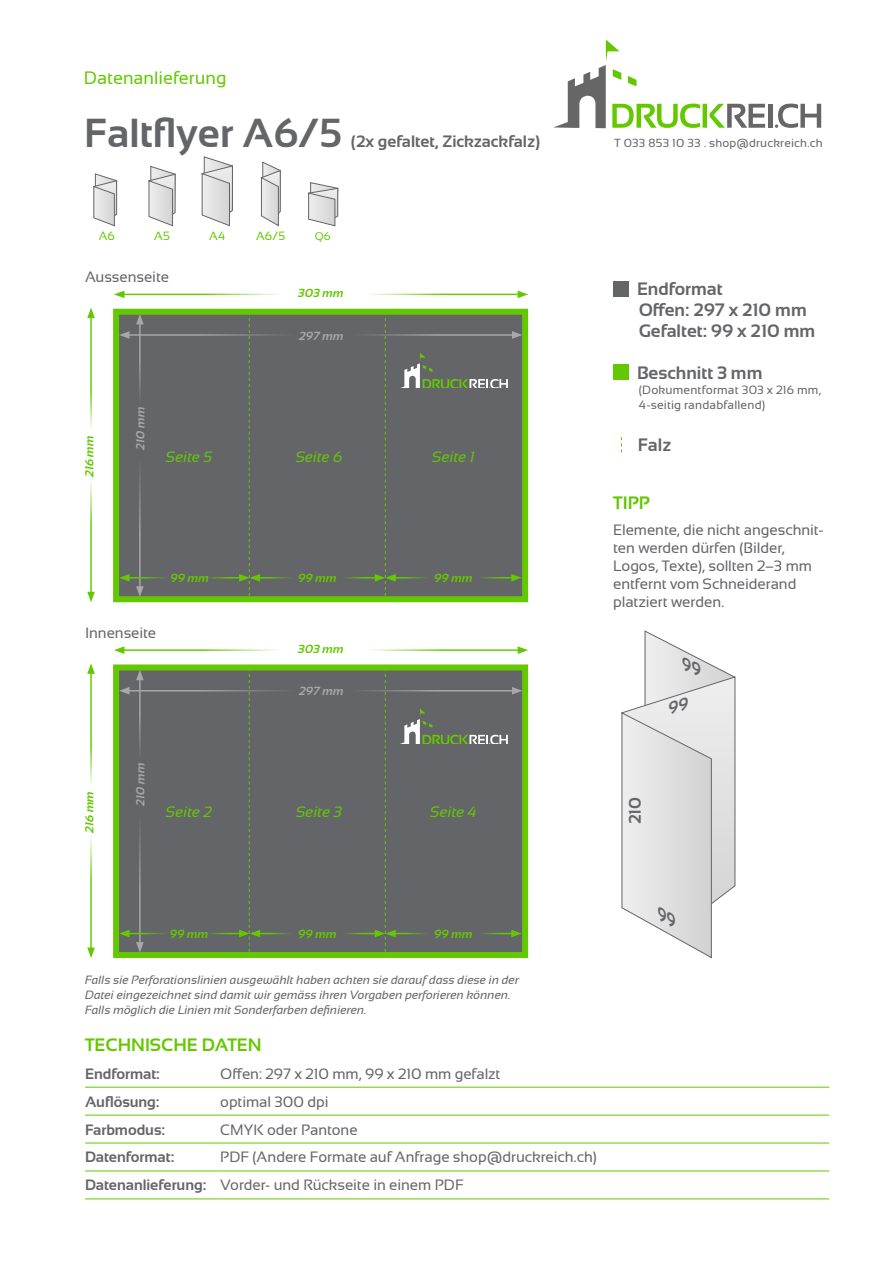
<style>
.page{position:relative;width:893px;height:1263px;background:#fff}
.page>*{position:absolute;margin:0;border:0;box-sizing:border-box;transform-origin:0 0}
.t1{font:700 40.5px "Sansation";color:#646569}
.t2{font:700 18px/21px "Sansation";color:#646569}
.t3{font:700 18px "Sansation";color:#64c800}
.t4{font:18px "Sansation";color:#64c800}
.t5{font:700 16.8px "Sansation";color:#646569}
.t6{font:700 16.5px "Sansation";color:#646569}
.t7{font:15px/18px "Sansation";letter-spacing:-.005em;color:#646569}
.t8{font:700 15px "Sansation";letter-spacing:-.005em;color:#646569}
.t9{font:italic 15px "Sansation";letter-spacing:.005em;color:#64c800}
.t10{font:italic 12px/15px "Sansation";letter-spacing:.005em;color:#646569}
.t11{font:12px/15px "Sansation";letter-spacing:.015em;color:#646569}
.t12{font:12px "Sansation";letter-spacing:.01em;color:#64c800}
.t13{font:italic 700 11.85px "Sansation";letter-spacing:.015em;color:#64c800}
.t14{font:italic 700 11.85px "Sansation";letter-spacing:.01em;color:#a8a8a9}
.t15{font:11.7px "Sansation";letter-spacing:.015em;color:#646569}
.t16{font:11.1px "Sansation";color:#64c800}
.s1{font-weight:700}
</style>
<div class="page">
<svg style="left:553px;top:40px;width:212px;height:88px"></svg>
<div style="left:768px;top:104px;width:5px;height:24px;background:#666"></div>
<svg style="left:775px;top:104px;width:46px;height:24px"></svg>
<svg style="left:85px;top:1086px;width:744px;height:85px"></svg>
<hr style="left:85px;top:1087px;width:135px;height:1px;background:#64c800">
<hr style="left:220px;top:1087px;width:609px;height:1px;background:#64c800">
<hr style="left:85px;top:1115px;width:135px;height:1px;background:#64c800">
<hr style="left:220px;top:1115px;width:609px;height:1px;background:#64c800">
<hr style="left:85px;top:1143px;width:135px;height:1px;background:#64c800">
<hr style="left:220px;top:1143px;width:609px;height:1px;background:#64c800">
<hr style="left:85px;top:1171px;width:135px;height:1px;background:#64c800">
<hr style="left:220px;top:1171px;width:609px;height:1px;background:#64c800">
<hr style="left:85px;top:1198px;width:135px;height:1px;background:#64c800">
<hr style="left:220px;top:1198px;width:609px;height:1px;background:#64c800">
<div style="left:613px;top:281px;width:16px;height:16px;background:#646569"></div>
<div style="left:613px;top:364px;width:16px;height:16px;background:#64c800"></div>
<div style="left:113px;top:309px;width:415px;height:293px;background:#646569;border:6px solid #64c800"></div>
<div style="left:113px;top:664px;width:415px;height:294px;background:#646569;border:6px solid #64c800"></div>
<hr style="left:139px;top:454px;width:2px;height:135px;background:#a8a8a9">
<svg style="left:136px;top:586px;width:8px;height:11px"></svg>
<hr style="left:139px;top:810px;width:2px;height:134px;background:#a8a8a9">
<svg style="left:136px;top:942px;width:8px;height:10px"></svg>
<hr style="left:139px;top:322px;width:2px;height:87px;background:#a8a8a9">
<svg style="left:136px;top:314px;width:8px;height:10px"></svg>
<hr style="left:139px;top:678px;width:2px;height:86px;background:#a8a8a9">
<svg style="left:136px;top:670px;width:8px;height:10px"></svg>
<hr style="left:122px;top:294px;width:174px;height:1px;background:#64c800">
<svg style="left:114px;top:291px;width:10px;height:7px"></svg>
<hr style="left:347px;top:294px;width:173px;height:1px;background:#64c800">
<svg style="left:518px;top:291px;width:10px;height:7px"></svg>
<hr style="left:122px;top:649px;width:174px;height:2px;background:#64c800">
<svg style="left:114px;top:646px;width:10px;height:8px"></svg>
<hr style="left:347px;top:649px;width:173px;height:2px;background:#64c800">
<svg style="left:518px;top:646px;width:10px;height:8px"></svg>
<hr style="left:90px;top:474px;width:2px;height:120px;background:#64c800">
<svg style="left:87px;top:592px;width:8px;height:10px"></svg>
<hr style="left:90px;top:316px;width:2px;height:122px;background:#64c800">
<svg style="left:87px;top:308px;width:8px;height:10px"></svg>
<hr style="left:90px;top:829px;width:2px;height:121px;background:#64c800">
<svg style="left:87px;top:947px;width:8px;height:11px"></svg>
<hr style="left:90px;top:671px;width:2px;height:123px;background:#64c800">
<svg style="left:87px;top:663px;width:8px;height:11px"></svg>
<hr style="left:127px;top:334px;width:171px;height:2px;background:#a8a8a9">
<svg style="left:119px;top:331px;width:11px;height:8px"></svg>
<hr style="left:127px;top:690px;width:171px;height:1px;background:#a8a8a9">
<svg style="left:119px;top:687px;width:11px;height:7px"></svg>
<hr style="left:344px;top:334px;width:170px;height:2px;background:#a8a8a9">
<hr style="left:344px;top:690px;width:170px;height:1px;background:#a8a8a9">
<hr style="left:127px;top:577px;width:43px;height:1px;background:#64c800">
<svg style="left:119px;top:574px;width:11px;height:8px"></svg>
<hr style="left:203px;top:577px;width:38px;height:1px;background:#64c800">
<hr style="left:258px;top:577px;width:35px;height:1px;background:#64c800">
<svg style="left:239px;top:312px;width:21px;height:284px"></svg>
<hr style="left:339px;top:577px;width:38px;height:1px;background:#64c800">
<svg style="left:375px;top:312px;width:147px;height:284px"></svg>
<hr style="left:127px;top:933px;width:43px;height:1px;background:#64c800">
<svg style="left:119px;top:930px;width:11px;height:7px"></svg>
<hr style="left:203px;top:933px;width:38px;height:1px;background:#64c800">
<hr style="left:258px;top:933px;width:35px;height:1px;background:#64c800">
<svg style="left:239px;top:668px;width:21px;height:284px"></svg>
<hr style="left:339px;top:933px;width:38px;height:1px;background:#64c800">
<svg style="left:375px;top:668px;width:147px;height:284px"></svg>
<svg style="left:93px;top:174px;width:24px;height:52px"></svg>
<svg style="left:261px;top:162px;width:20px;height:64px"></svg>
<svg style="left:149px;top:166px;width:26px;height:60px;background:#d7d7d8"></svg>
<svg style="left:202px;top:156px;width:31px;height:70px;background:#d8d8d9"></svg>
<svg style="left:308px;top:182px;width:30px;height:44px"></svg>
<svg style="left:621px;top:630px;width:114px;height:328px"></svg>
<p class="t4" style="left:84px;top:68px;width:144px">Datenanlieferung</p>
<h1 class="t1" style="left:84px;top:110px;width:259px">Faltflyer A6/5</h1>
<p class="t6" style="left:351px;top:132px;width:191px">(2x gefaltet, Zickzackfalz)</p>
<p class="t12" style="left:99px;top:229px;width:18px">A6</p>
<p class="t12" style="left:154px;top:229px;width:17px">A5</p>
<p class="t12" style="left:209px;top:229px;width:17px">A4</p>
<p class="t12" style="left:256px;top:229px;width:31px">A6/5</p>
<p class="t16" style="left:315px;top:230px;width:18px">Q6</p>
<p class="t7" style="left:85px;top:268px;width:85px">Aussenseite</p>
<p class="t13" style="left:83px;top:477px;width:44px;rotate:-90deg">216 mm</p>
<p class="t14" style="left:134px;top:450px;width:45px;rotate:-90deg">210mm</p>
<p class="t9" style="left:166px;top:448px;width:48px">Seite 5</p>
<p class="t13" style="left:298px;top:286px;width:47px">303 mm</p>
<p class="t14" style="left:299px;top:329px;width:46px">297 mm</p>
<p class="t9" style="left:296px;top:448px;width:49px">Seite 6</p>
<p class="t9" style="left:432px;top:448px;width:44px">Seite 1</p>
<p class="t13" style="left:170px;top:571px;width:40px">99 mm</p>
<p class="t13" style="left:298px;top:571px;width:40px">99 mm</p>
<p class="t13" style="left:434px;top:571px;width:40px">99 mm</p>
<p class="t7" style="left:85px;top:624px;width:73px">Innenseite</p>
<p class="t13" style="left:298px;top:642px;width:47px">303 mm</p>
<p class="t14" style="left:299px;top:685px;width:46px">297 mm</p>
<p class="t13" style="left:83px;top:833px;width:44px;rotate:-90deg">216 mm</p>
<p class="t14" style="left:134px;top:806px;width:45px;rotate:-90deg">210 mm</p>
<p class="t9" style="left:166px;top:804px;width:48px">Seite 2</p>
<p class="t9" style="left:296px;top:804px;width:48px">Seite 3</p>
<p class="t9" style="left:430px;top:804px;width:48px">Seite 4</p>
<p class="t15" style="left:614px;top:136px;width:210px">T 033 853 10 33 . shop@druckreich.ch</p>
<p class="t2" style="left:637px;top:278px;width:180px">Endformat<br>Offen: 297 x 210 mm<br>Gefaltet: 99 x 210 mm</p>
<p class="t2" style="left:637px;top:362px;width:127px">Beschnitt 3 mm</p>
<p class="t11" style="left:639px;top:382px;width:184px">(Dokumentformat 303 x 216 mm,<br>4-seitig randabfallend)</p>
<p class="t2" style="left:638px;top:435px;width:35px">Falz</p>
<p class="t3" style="left:613px;top:493px;width:38px">TIPP</p>
<p class="t7" style="left:613px;top:521px;width:212px">Elemente, die nicht angeschnit&shy;ten werden dürfen (Bilder,<br>Logos, Texte), sollten 2–3 mm entfernt vom Schneiderand platziert werden.</p>
<p class="t5" style="left:626px;top:824px;width:29px;rotate:-90deg">210</p>
<p class="t13" style="left:170px;top:927px;width:40px">99 mm</p>
<p class="t13" style="left:298px;top:927px;width:40px">99 mm</p>
<p class="t13" style="left:434px;top:927px;width:40px">99 mm</p>
<p class="t10" style="left:85px;top:973px;width:436px">Falls sie Perforationslinien ausgewählt haben achten sie darauf dass diese in der<br>Datei eingezeichnet sind damit wir gemäss ihren Vorgaben perforieren können.<br>Falls möglich die Linien mit Sonderfarben definieren.</p>
<p class="t3" style="left:85px;top:1034px;width:178px">TECHNISCHE DATEN</p>
<p class="t8" style="left:85px;top:1065px;width:76px">Endformat:</p>
<p class="t7" style="left:220px;top:1064px;width:282px">Offen: 297 x 210 mm, 99 x 210 mm gefalzt</p>
<p class="t8" style="left:85px;top:1093px;width:76px">Auflösung:</p>
<p class="t7" style="left:220px;top:1092px;width:110px">optimal 300 dpi</p>
<p class="t8" style="left:85px;top:1121px;width:82px">Farbmodus:</p>
<p class="t7" style="left:220px;top:1120px;width:139px">CMYK oder Pantone</p>
<p class="t8" style="left:85px;top:1149px;width:91px">Datenformat:</p>
<p class="t7" style="left:85px;top:1143px;width:513px;line-height:27.9px;text-indent:135px">PDF (Andere Formate auf Anfrage shop@druckreich.ch)<br><span class="s1">Datenanlieferung:</span> Vorder- und Rückseite in einem PDF</p>
</div>
